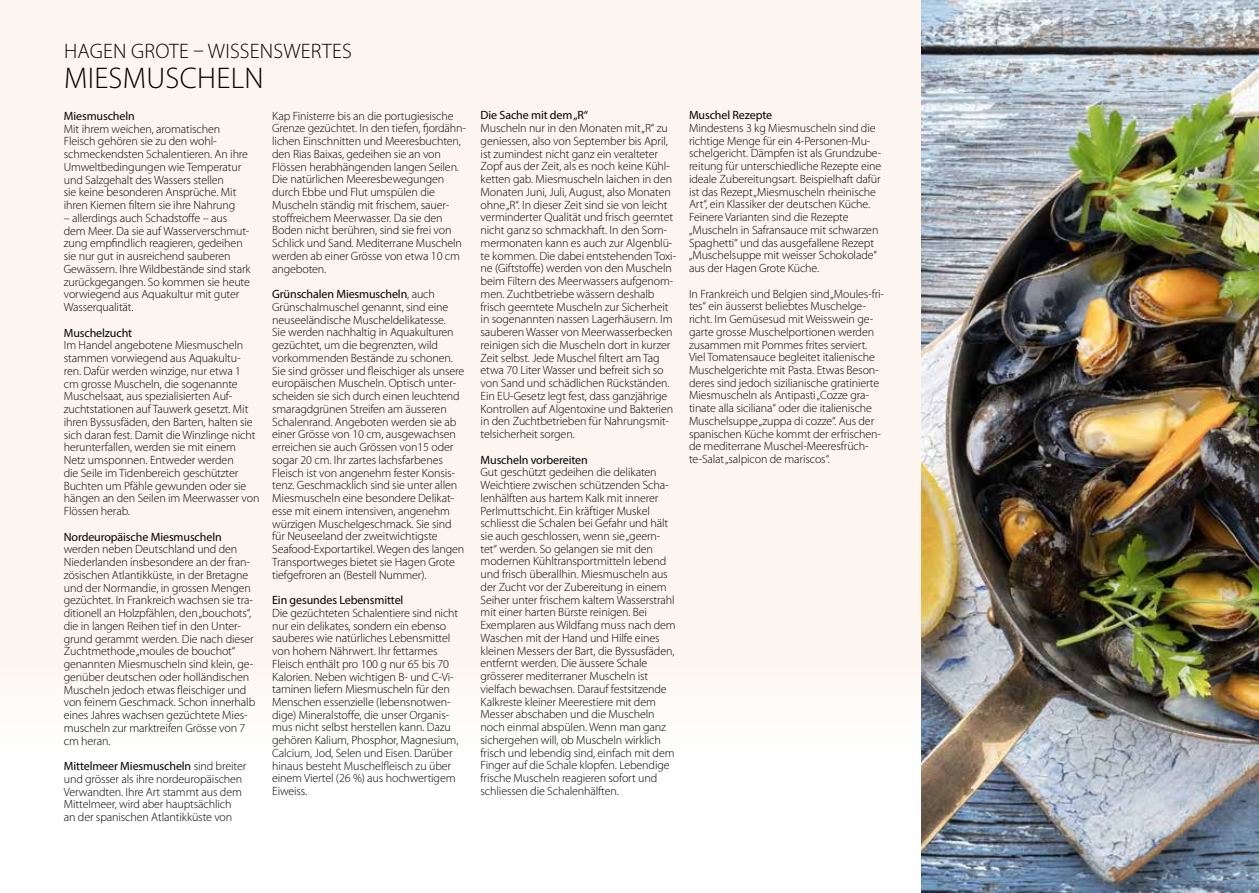
<style>
.page{position:relative;width:1259px;height:893px;background:#fff}
.page>*{position:absolute;margin:0;border:0;box-sizing:border-box;transform-origin:0 0}
.t1{font:300 30px "Myriad Pro";letter-spacing:.01em;color:#000}
.t2{font:300 21px "Myriad Pro";letter-spacing:.01em;color:#000}
.t3{font:300 12px/12.8px "Myriad Pro";letter-spacing:-.01em;color:#000}
.t4{font:12px "Myriad Pro";letter-spacing:-.01em;color:#000}
.s1{font-weight:400}
</style>
<div class="page">
<div style="left:0;top:0;width:921px;height:893px;background:#fdf6f0"></div>
<div style="left:0;top:663px;width:1259px;height:230px;background:#fff"></div>
<img style="left:921px;top:0;width:338px;height:893px">
<h2 class="t2" style="left:64px;top:39px;width:289px">HAGEN GROTE – WISSENSWERTES</h2>
<h1 class="t1" style="left:64px;top:60px;width:201px">MIESMUSCHELN</h1>
<p class="t4" style="left:64px;top:109px;width:72px">Miesmuscheln</p>
<p class="t3" style="left:64px;top:122px;width:186px">Mit ihrem weichen, aromatischen Fleisch gehören sie zu den wohl&shy;schmeckendsten Schalentieren. An ihre Umweltbedingungen wie Temperatur und Salzgehalt des Wassers stellen<br>sie keine besonderen Ansprüche. Mit ihren Kiemen filtern sie ihre Nahrung</p>
<p class="t3" style="left:64px;top:211px;width:188px">– allerdings auch Schadstoffe – aus dem Meer. Da sie auf Wasserverschmut&shy;zung empfindlich reagieren, gedeihen sie nur gut in ausreichend sauberen Gewässern. Ihre Wildbestände sind stark zurückgegangen. So kommen sie heute vorwiegend aus Aquakultur mit guter Wasserqualität.</p>
<p class="t4" style="left:64px;top:325px;width:70px">Muschelzucht</p>
<p class="t3" style="left:64px;top:339px;width:197px">Im Handel angebotene Miesmuscheln stammen vorwiegend aus Aquakultu&shy;ren. Dafür werden winzige, nur etwa 1<br>cm grosse Muscheln, die sogenannte Muschelsaat, aus spezialisierten Auf&shy;zuchtstationen auf Tauwerk gesetzt. Mit ihren Byssusfäden, den Barten, halten sie sich daran fest. Damit die Winzlinge nicht herunterfallen, werden sie mit einem Netz umsponnen. Entweder werden<br>die Seile im Tidenbereich geschützter Buchten um Pfähle gewunden oder sie hängen an den Seilen im Meerwasser von Flössen herab.</p>
<p class="t4" style="left:64px;top:529px;width:159px">Nordeuropäische Miesmuscheln</p>
<p class="t3" style="left:64px;top:543px;width:193px">werden neben Deutschland und den Niederlanden insbesondere an der fran&shy;zösischen Atlantikküste, in der Bretagne und der Normandie, in grossen Mengen gezüchtet. In Frankreich wachsen sie tra&shy;ditionell an Holzpfählen, den „bouchots“, die in langen Reihen tief in den Unter&shy;grund gerammt werden. Die nach dieser Zuchtmethode „moules de bouchot“ genannten Miesmuscheln sind klein, ge&shy;genüber deutschen oder holländischen Muscheln jedoch etwas fleischiger und von feinem Geschmack. Schon innerhalb eines Jahres wachsen gezüchtete Mies&shy;muscheln zur marktreifen Grösse von 7 cm heran.</p>
<p class="t3" style="left:64px;top:759px;width:184px"><span class="s1">Mittelmeer Miesmuscheln</span> sind breiter und grösser als ihre nordeuropäischen Verwandten. Ihre Art stammt aus dem Mittelmeer, wird aber hauptsächlich an der spanischen Atlantikküste von</p>
<p class="t3" style="left:272px;top:109px;width:195px">Kap Finisterre bis an die portugiesische Grenze gezüchtet. In den tiefen, fjordähn&shy;lichen Einschnitten und Meeresbuchten, den Rias Baixas, gedeihen sie an von Flössen herabhängenden langen Seilen.<br>Die natürlichen Meeresbewegungen durch Ebbe und Flut umspülen die Muscheln ständig mit frischem, sauer&shy;stoffreichem Meerwasser. Da sie den Boden nicht berühren, sind sie frei von Schlick und Sand. Mediterrane Muscheln werden ab einer Grösse von etwa 10 cm angeboten.</p>
<p class="t3" style="left:272px;top:288px;width:194px"><span class="s1">Grünschalen Miesmuscheln</span>, auch Grünschalmuschel genannt, sind eine neuseeländische Muscheldelikatesse.<br>Sie werden nachhaltig in Aquakulturen gezüchtet, um die begrenzten, wild vorkommenden Bestände zu schonen.<br>Sie sind grösser und fleischiger als unsere europäischen Muscheln. Optisch unter&shy;scheiden sie sich durch einen leuchtend smaragdgrünen Streifen am äusseren Schalenrand. Angeboten werden sie ab einer Grösse von 10 cm, ausgewachsen erreichen sie auch Grössen von15 oder sogar 20 cm. Ihr zartes lachsfarbenes Fleisch ist von angenehm fester Konsis&shy;tenz. Geschmacklich sind sie unter allen Miesmuscheln eine besondere Delikat&shy;esse mit einem intensiven, angenehm würzigen Muschelgeschmack. Sie sind für Neuseeland der zweitwichtigste Seafood-Exportartikel. Wegen des langen Transportweges bietet sie Hagen Grote tiefgefroren an (Bestell Nummer).</p>
<p class="t4" style="left:272px;top:593px;width:133px">Ein gesundes Lebensmittel</p>
<p class="t3" style="left:272px;top:606px;width:188px">Die gezüchteten Schalentiere sind nicht nur ein delikates, sondern ein ebenso sauberes wie natürliches Lebensmittel von hohem Nährwert. Ihr fettarmes Fleisch enthält pro 100 g nur 65 bis 70<br>Kalorien. Neben wichtigen B- und C-Vi&shy;taminen liefern Miesmuscheln für den Menschen essenzielle (lebensnotwen&shy;dige) Mineralstoffe, die unser Organis&shy;mus nicht selbst herstellen kann. Dazu gehören Kalium, Phosphor, Magnesium, Calcium, Jod, Selen und Eisen. Darüber hinaus besteht Muschelfleisch zu über einem Viertel (26 %) aus hochwertigem Eiweiss.</p>
<p class="t4" style="left:480px;top:108px;width:109px">Die Sache mit dem „R“</p>
<p class="t3" style="left:480px;top:122px;width:197px">Muscheln nur in den Monaten mit „R“ zu geniessen, also von September bis April, ist zumindest nicht ganz ein veralteter Zopf aus der Zeit, als es noch keine Kühl&shy;ketten gab. Miesmuscheln laichen in den Monaten Juni, Juli, August, also Monaten ohne „R“. In dieser Zeit sind sie von leicht verminderter Qualität und frisch geerntet nicht ganz so schmackhaft. In den Som&shy;mermonaten kann es auch zur Algenblü&shy;te kommen. Die dabei entstehenden Toxi&shy;ne (Giftstoffe) werden von den Muscheln beim Filtern des Meerwassers aufgenom&shy;men. Zuchtbetriebe wässern deshalb frisch geerntete Muscheln zur Sicherheit in sogenannten nassen Lagerhäusern. Im sauberen Wasser von Meerwasserbecken reinigen sich die Muscheln dort in kurzer Zeit selbst. Jede Muschel filtert am Tag etwa 70 Liter Wasser und befreit sich so von Sand und schädlichen Rückständen.<br>Ein EU-Gesetz legt fest, dass ganzjährige Kontrollen auf Algentoxine und Bakterien in den Zuchtbetrieben für Nahrungsmit&shy;telsicherheit sorgen.</p>
<p class="t4" style="left:480px;top:452px;width:109px">Muscheln vorbereiten</p>
<p class="t3" style="left:480px;top:466px;width:197px">Gut geschützt gedeihen die delikaten Weichtiere zwischen schützenden Scha&shy;lenhälften aus hartem Kalk mit innerer Perlmuttschicht. Ein kräftiger Muskel schliesst die Schalen bei Gefahr und hält sie auch geschlossen, wenn sie „geern&shy;tet“ werden. So gelangen sie mit den modernen Kühltransportmitteln lebend und frisch überallhin. Miesmuscheln aus der Zucht vor der Zubereitung in einem Seiher unter frischem kaltem Wasserstrahl mit einer harten Bürste reinigen. Bei Exemplaren aus Wildfang muss nach dem Waschen mit der Hand und Hilfe eines kleinen Messers der Bart, die Byssusfäden, entfernt werden. Die äussere Schale grösserer mediterraner Muscheln ist vielfach bewachsen. Darauf festsitzende Kalkreste kleiner Meerestiere mit dem Messer abschaben und die Muscheln noch einmal abspülen. Wenn man ganz sichergehen will, ob Muscheln wirklich frisch und lebendig sind, einfach mit dem Finger auf die Schale klopfen. Lebendige frische Muscheln reagieren sofort und schliessen die Schalenhälften.</p>
<p class="t4" style="left:689px;top:108px;width:85px">Muschel Rezepte</p>
<p class="t3" style="left:689px;top:121px;width:194px">Mindestens 3 kg Miesmuscheln sind die richtige Menge für ein 4-Personen-Mu&shy;schelgericht. Dämpfen ist als Grundzube&shy;reitung für unterschiedliche Rezepte eine ideale Zubereitungsart. Beispielhaft dafür ist das Rezept „Miesmuscheln rheinische Art“, ein Klassiker der deutschen Küche.<br>Feinere Varianten sind die Rezepte „Muscheln in Safransauce mit schwarzen Spaghetti“ und das ausgefallene Rezept „Muschelsuppe mit weisser Schokolade“ aus der Hagen Grote Küche.</p>
<p class="t3" style="left:689px;top:287px;width:197px">In Frankreich und Belgien sind „Moules-fri&shy;tes“ ein äusserst beliebtes Muschelge&shy;richt. Im Gemüsesud mit Weisswein ge&shy;garte grosse Muschelportionen werden zusammen mit Pommes frites serviert.<br>Viel Tomatensauce begleitet italienische Muschelgerichte mit Pasta. Etwas Beson&shy;deres sind jedoch sizilianische gratinierte Miesmuscheln als Antipasti „Cozze gra&shy;tinate alla siciliana“ oder die italienische Muschelsuppe „zuppa di cozze“. Aus der spanischen Küche kommt der erfrischen&shy;de mediterrane Muschel-Meeresfrüch&shy;te-Salat „salpicon de mariscos“.</p>
</div>
